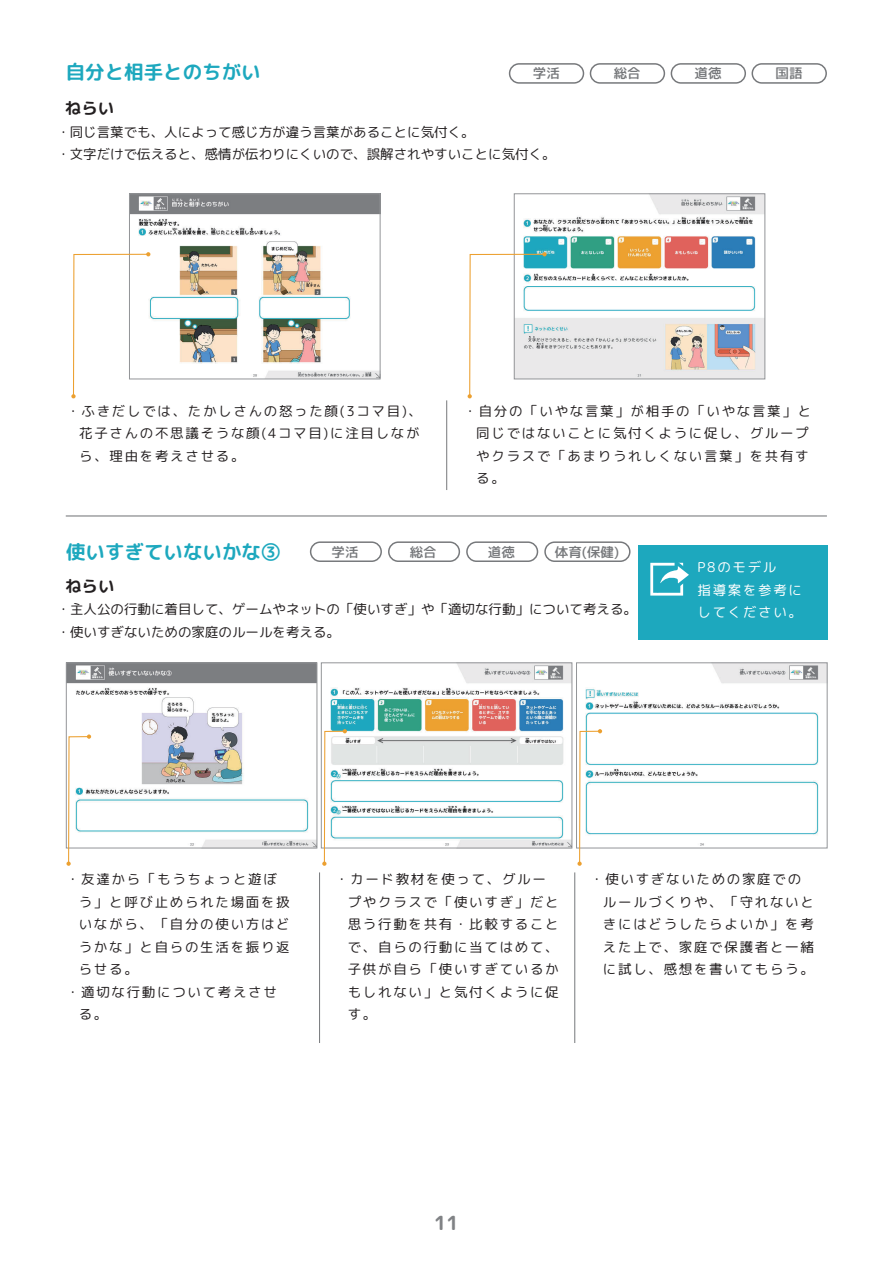
<style>
.page{position:relative;width:893px;height:1263px;background:#fff}
.page>*{position:absolute;margin:0;border:0;box-sizing:border-box;transform-origin:0 0}
.t1{font:19.5px "rounded mplus 1 p bold";color:#1da8be}
.t2{font:19.5px "rounded mplus 1 p bold";color:#808285}
.t3{font:16.5px "rounded mplus 1 p bold";color:#231f20}
.t4{font:13.5px/22.5px "rounded mplus 1 p regular";letter-spacing:.125em;color:#231f20}
.t5{font:13.5px/22.5px "rounded mplus 1 p regular";color:#231f20}
.t6{font:13.5px "rounded mplus 1 p medium";color:#76787b}
.t7{font:13.5px/22.5px "rounded mplus 1 p regular";letter-spacing:.125em;color:#fff}
</style>
<div class="page">
<img style="left:131px;top:195px;width:247px;height:182px">
<div style="left:129px;top:193px;width:251px;height:186px;border:1px solid #939598"></div>
<img style="left:523px;top:195px;width:240px;height:182px">
<div style="left:514px;top:193px;width:251px;height:186px;border:1px solid #939598"></div>
<img style="left:68px;top:664px;width:247px;height:182px">
<div style="left:66px;top:662px;width:251px;height:186px;border:1px solid #939598"></div>
<img style="left:330px;top:664px;width:240px;height:182px">
<div style="left:321px;top:662px;width:251px;height:186px;border:1px solid #939598"></div>
<img style="left:585px;top:664px;width:240px;height:182px">
<div style="left:576px;top:662px;width:251px;height:186px;border:1px solid #939598"></div>
<svg style="left:71px;top:252px;width:79px;height:146px"></svg>
<svg style="left:468px;top:252px;width:79px;height:146px"></svg>
<hr style="left:446px;top:400px;width:1px;height:90px;background:#76787b">
<hr style="left:66px;top:515px;width:761px;height:1px;background:#76787b">
<svg style="left:66px;top:734px;width:25px;height:132px"></svg>
<svg style="left:322px;top:729px;width:25px;height:137px"></svg>
<svg style="left:577px;top:729px;width:25px;height:137px"></svg>
<hr style="left:319px;top:872px;width:1px;height:171px;background:#76787b">
<hr style="left:574px;top:872px;width:1px;height:171px;background:#76787b">
<div style="left:466px;top:541px;width:72px;height:21px;border:1px solid #76787b;border-radius:10px"></div>
<div style="left:310px;top:541px;width:72px;height:21px;border:1px solid #76787b;border-radius:10px"></div>
<div style="left:544px;top:541px;width:86px;height:21px;border:1px solid #76787b;border-radius:10px"></div>
<div style="left:388px;top:541px;width:72px;height:21px;border:1px solid #76787b;border-radius:10px"></div>
<div style="left:671px;top:63px;width:75px;height:21px;border:1px solid #76787b;border-radius:10px"></div>
<div style="left:509px;top:63px;width:75px;height:21px;border:1px solid #76787b;border-radius:10px"></div>
<div style="left:590px;top:63px;width:75px;height:21px;border:1px solid #76787b;border-radius:10px"></div>
<div style="left:751px;top:63px;width:76px;height:21px;border:1px solid #76787b;border-radius:10px"></div>
<div style="left:638px;top:545px;width:189px;height:94px;background:#1da8be"></div>
<svg style="left:650px;top:562px;width:39px;height:34px"></svg>
<h1 class="t1" style="left:66px;top:58px;width:196px">自分と相手とのちがい</h1>
<p class="t6" style="left:533px;top:64px;width:28px">学活</p>
<p class="t6" style="left:614px;top:64px;width:28px">総合</p>
<p class="t6" style="left:695px;top:64px;width:28px">道徳</p>
<p class="t6" style="left:775px;top:64px;width:28px">国語</p>
<p class="t3" style="left:65px;top:97px;width:51px">ねらい</p>
<p class="t5" style="left:56px;top:121px;width:501px">・同じ言葉でも、人によって感じ方が違う言葉があることに気付く。<br>・文字だけで伝えると、感情が伝わりにくいので、誤解されやすいことに気付く。</p>
<p class="t4" style="left:79px;top:400px;width:344px;text-indent:-13px">・ふきだしでは、たかしさんの怒った顔(3コマ目)、花子さんの不思議そうな顔(4コマ目)に注目しながら、理由を考えさせる。</p>
<p class="t4" style="left:476px;top:400px;width:336px;text-indent:-13px">・自分の「いやな言葉」が相手の「いやな言葉」と同じではないことに気付くように促し、グループやクラスで「あまりうれしくない言葉」を共有する。</p>
<h1 class="t1" style="left:66px;top:538px;width:216px">使いすぎていないかな③</h1>
<p class="t6" style="left:332px;top:542px;width:28px">学活</p>
<p class="t6" style="left:410px;top:542px;width:28px">総合</p>
<p class="t6" style="left:488px;top:542px;width:28px">道徳</p>
<p class="t6" style="left:555px;top:542px;width:66px">体育(保健)</p>
<p class="t3" style="left:65px;top:574px;width:51px">ねらい</p>
<p class="t5" style="left:57px;top:598px;width:582px">・主人公の行動に着目して、ゲームやネットの「使いすぎ」や「適切な行動」について考える。・使いすぎないための家庭のルールを考える。</p>
<p class="t7" style="left:697px;top:556px;width:106px">P8のモデル<br>指導案を参考にしてください。</p>
<p class="t4" style="left:66px;top:868px;width:212px">・友達から「もうちょっと遊ぼ</p>
<p class="t4" style="left:79px;top:890px;width:212px">う」と呼び止められた場面を扱</p>
<p class="t4" style="left:79px;top:913px;width:212px">いながら、「自分の使い方はど</p>
<p class="t4" style="left:79px;top:935px;width:212px">うかな」と自らの生活を振り返</p>
<p class="t4" style="left:79px;top:958px;width:61px">らせる。</p>
<p class="t4" style="left:66px;top:980px;width:212px">・適切な行動について考えさせ</p>
<p class="t4" style="left:79px;top:1003px;width:30px">る。</p>
<p class="t4" style="left:348px;top:868px;width:212px;text-indent:-13px">・カード教材を使って、グループやクラスで「使いすぎ」だと思う行動を共有・比較することで、自らの行動に当てはめて、子供が自ら「使いすぎているかもしれない」と気付くように促す。</p>
<p class="t4" style="left:603px;top:868px;width:212px;text-indent:-13px">・使いすぎないための家庭でのルールづくりや、「守れないときにはどうしたらよいか」を考えた上で、家庭で保護者と一緒に試し、感想を書いてもらう。</p>
<h1 class="t2" style="left:434px;top:1208px;width:26px">11</h1>
</div>
